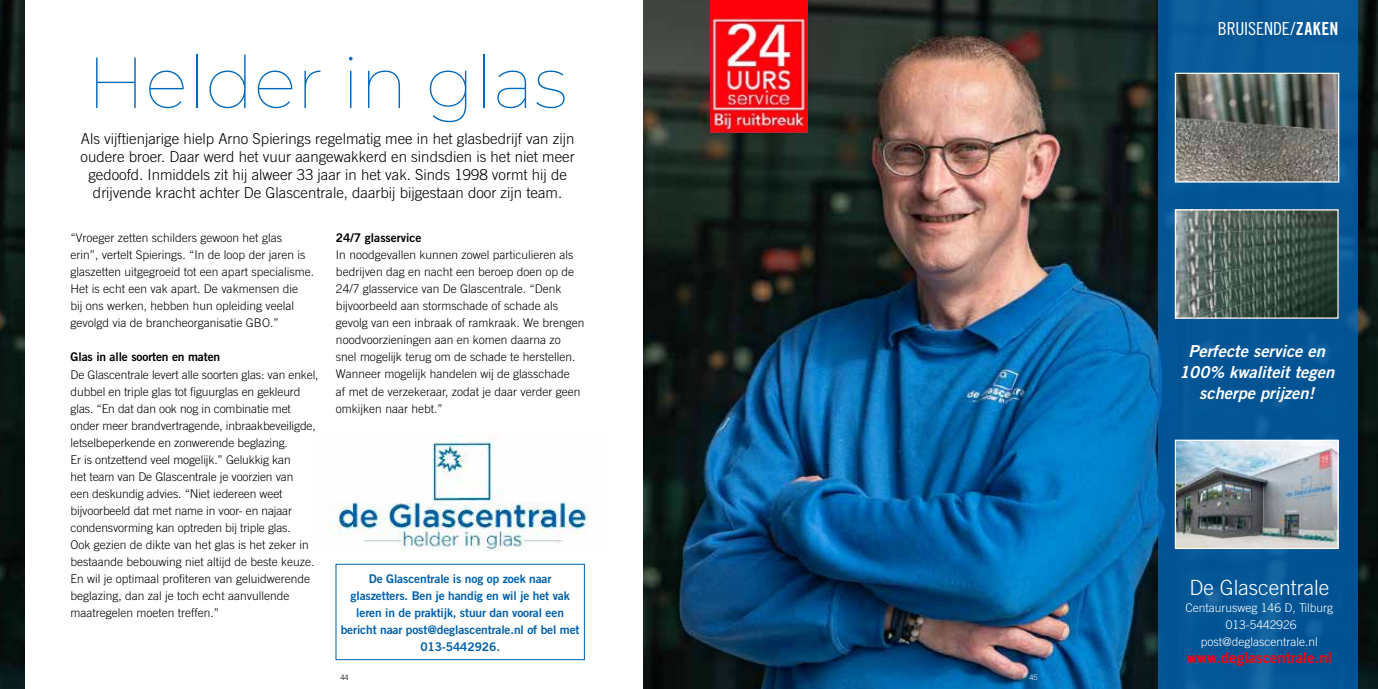
<style>
.page{position:relative;width:1378px;height:689px;background:#fff}
.page>*{position:absolute;margin:0;border:0;box-sizing:border-box;transform-origin:0 0}
.t1{font:100 72px "Montserrat";color:#0069bf}
.t2{font:300 21px "Trade Gothic LT Std";color:#fff}
.t3{font:18px "Trade Gothic LT Std Cn 18";letter-spacing:-.005em;color:#fff}
.t4{font:16.5px/21px "Trade Gothic LT Std Bd 2 Obl";color:#fff;text-align:center}
.t5{font:300 15px/18px "Trade Gothic LT Std";color:#000;text-align:center}
.t6{font:15px "Trade Gothic LT Std Bd 2";color:#ff010b}
.t7{font:300 12px/17px "Trade Gothic LT Std";color:#000}
.t8{font:12px/17px "Trade Gothic LT Std Bd 2";letter-spacing:-.01em;color:#0060ac;text-align:center}
.t9{font:300 12px/17px "Trade Gothic LT Std";color:#fff;text-align:center}
.t10{font:12px "Trade Gothic LT Std Bd 2";letter-spacing:-.01em;color:#000}
.t11{font:300 7.5px "Trade Gothic LT Std";color:#000}
.t12{font:300 7.5px "Trade Gothic LT Std";color:#fff}
.s1{font-family:"Trade Gothic LT Std Bd Cn 20"}
</style>
<div class="page">
<img style="left:643px;top:0;width:735px;height:689px">
<img style="left:330px;top:435px;width:259px;height:116px">
<div style="left:336px;top:564px;width:249px;height:96px;border:1px solid #0060ac"></div>
<img style="left:0;top:0;width:24px;height:689px">
<div style="left:1157px;top:0;width:200px;height:689px;background:#035596"></div>
<img style="left:1176px;top:75px;width:161px;height:106px">
<div style="left:1174px;top:73px;width:165px;height:110px;border:1px solid #fff"></div>
<img style="left:1176px;top:211px;width:160px;height:106px">
<div style="left:1174px;top:209px;width:164px;height:110px;border:1px solid #fff"></div>
<img style="left:1176px;top:442px;width:160px;height:105px">
<div style="left:1174px;top:440px;width:164px;height:109px;border:1px solid #fff"></div>
<img style="left:710px;top:0;width:97px;height:132px">
<h3 class="t3" style="left:1218px;top:18px;width:122px">BRUISENDE/<span class="s1">ZAKEN</span></h3>
<h1 class="t1" style="left:87px;top:34px;width:482px">Helder in glas</h1>
<p class="t5" style="left:81px;top:129px;width:495px">Als vijftienjarige hielp Arno Spierings regelmatig mee in het glasbedrijf van zijn oudere broer. Daar werd het vuur aangewakkerd en sindsdien is het niet meer gedoofd. Inmiddels zit hij alweer 33 jaar in het vak. Sinds 1998 vormt hij de drijvende kracht achter De Glascentrale, daarbij bijgestaan door zijn team.</p>
<p class="t10" style="left:336px;top:231px;width:87px">24/7 glasservice</p>
<p class="t7" style="left:336px;top:246px;width:250px">In noodgevallen kunnen zowel particulieren als bedrijven dag en nacht een beroep doen op de 24/7 glasservice van De Glascentrale. “Denk bijvoorbeeld aan stormschade of schade als gevolg van een inbraak of ramkraak. We brengen noodvoorzieningen aan en komen daarna zo snel mogelijk terug om de schade te herstellen.<br>Wanneer mogelijk handelen wij de glasschade<br>af met de verzekeraar, zodat je daar verder geen omkijken naar hebt.”</p>
<p class="t7" style="left:71px;top:229px;width:245px">“Vroeger zetten schilders gewoon het glas<br>erin”, vertelt Spierings. “In de loop der jaren is glaszetten uitgegroeid tot een apart specialisme.<br>Het is echt een vak apart. De vakmensen die<br>bij ons werken, hebben hun opleiding veelal gevolgd via de brancheorganisatie GBO.”</p>
<p class="t10" style="left:71px;top:350px;width:151px">Glas in alle soorten en maten</p>
<p class="t7" style="left:71px;top:366px;width:249px">De Glascentrale levert alle soorten glas: van enkel, dubbel en triple glas tot figuurglas en gekleurd glas. “En dat dan ook nog in combinatie met onder meer brandvertragende, inbraakbeveiligde, letselbeperkende en zonwerende beglazing.<br>Er is ontzettend veel mogelijk.” Gelukkig kan<br>het team van De Glascentrale je voorzien van<br>een deskundig advies. “Niet iedereen weet bijvoorbeeld dat met name in voor- en najaar condensvorming kan optreden bij triple glas.<br>Ook gezien de dikte van het glas is het zeker in bestaande bebouwing niet altijd de beste keuze.<br>En wil je optimaal profiteren van geluidwerende beglazing, dan zal je toch echt aanvullende maatregelen moeten treffen.”</p>
<h3 class="t4" style="left:1179px;top:340px;width:156px">Perfecte service en<br>100% kwaliteit tegen scherpe prijzen!</h3>
<p class="t8" style="left:341px;top:570px;width:240px">De Glascentrale is nog op zoek naar glaszetters. Ben je handig en wil je het vak leren in de praktijk, stuur dan vooral een bericht naar post@deglascentrale.nl of bel met 013-5442926.</p>
<h2 class="t2" style="left:1189px;top:575px;width:142px">De Glascentrale</h2>
<p class="t9" style="left:1185px;top:599px;width:149px">Centaurusweg 146 D, Tilburg<br>013-5442926 post@deglascentrale.nl</p>
<p class="t6" style="left:1187px;top:648px;width:147px">www.deglascentrale.nl</p>
<p class="t11" style="left:340px;top:672px;width:10px">44</p>
<p class="t12" style="left:1029px;top:672px;width:10px">45</p>
</div>
